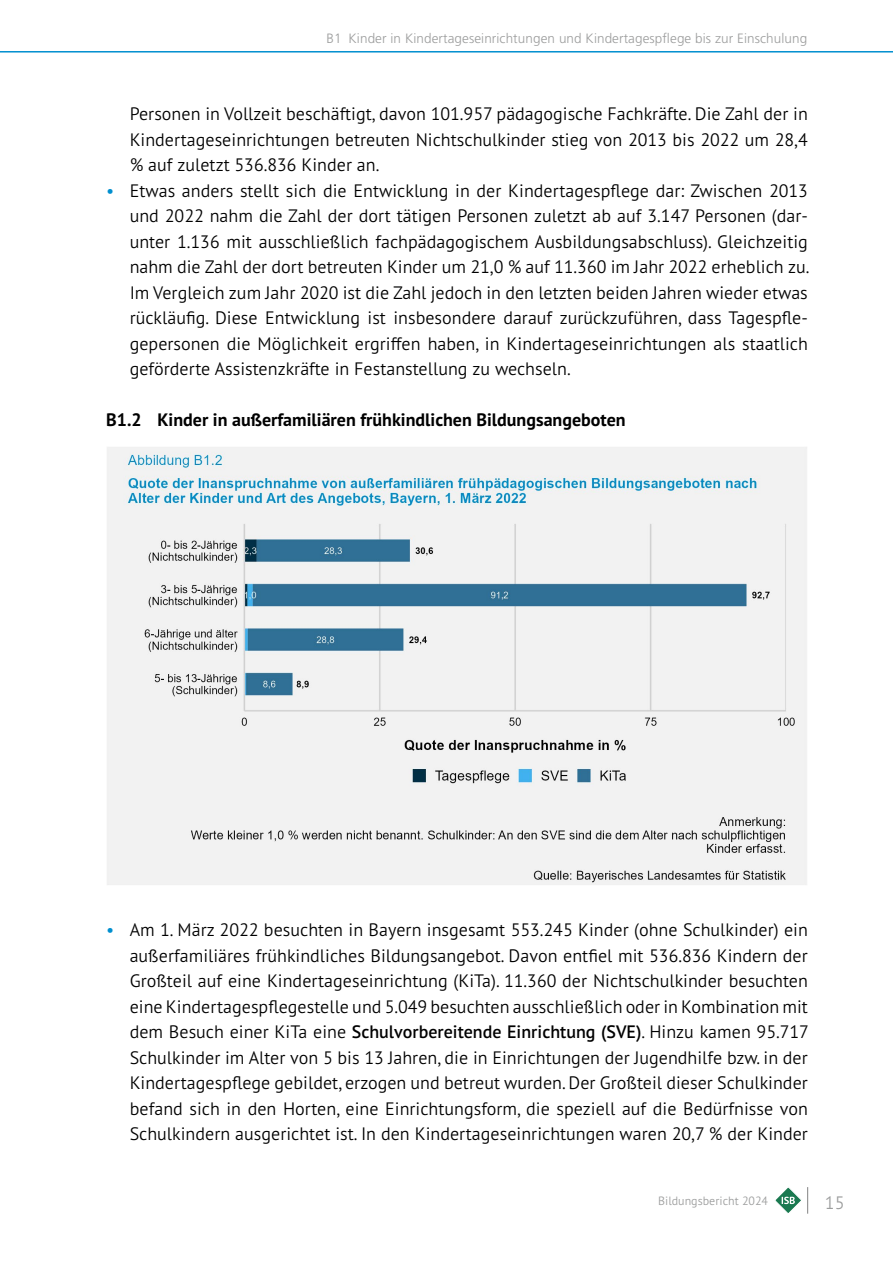
<style>
.page{position:relative;width:893px;height:1263px;background:#fff}
.page>*{position:absolute;margin:0;border:0;box-sizing:border-box;transform-origin:0 0}
.t1{font:300 18px/25.5px "PT Sans Pro";color:#000;text-align:justify}
.Teaser_3{font:700 18px "PT Sans Pro";color:#000}
.t2{font:300 18px "PT Sans Pro";color:#9c9d9d}
.t3{font:300 13.5px "Frutiger LT Std";letter-spacing:.005em;color:#9c9d9d}
.t4{font:300 12px "PT Sans Pro";color:#9c9d9d}
.s1{color:#008fcf}
.s2{font-weight:600}
</style>
<div class="page">
<hr style="left:0;top:51px;width:893px;height:2px;background:#008fcf">
<svg style="left:775px;top:1187px;width:33px;height:27px"></svg>
<img style="left:107px;top:447px;width:700px;height:438px">
<p class="t3" style="left:327px;top:31px;width:482px">B1 Kinder in Kindertageseinrichtungen und Kindertagespflege bis zur Einschulung</p>
<p class="t1" style="left:130px;top:101px;width:680px">Personen in Vollzeit beschäftigt, davon 101.957 pädagogische Fachkräfte. Die Zahl der in Kindertageseinrichtungen betreuten Nichtschulkinder stieg von 2013 bis 2022 um 28,4 % auf zuletzt 536.836 Kinder an.</p>
<p class="t1" style="left:130px;top:177px;width:681px;text-indent:-23px"><span class="s1">•</span> Etwas anders stellt sich die Entwicklung in der Kindertagespflege dar: Zwischen 2013 und 2022 nahm die Zahl der dort tätigen Personen zuletzt ab auf 3.147 Personen (dar&shy;unter 1.136 mit ausschließlich fachpädagogischem Ausbildungsabschluss). Gleichzeitig nahm die Zahl der dort betreuten Kinder um 21,0 % auf 11.360 im Jahr 2022 erheblich zu.<br>Im Vergleich zum Jahr 2020 ist die Zahl jedoch in den letzten beiden Jahren wieder etwas rückläufig. Diese Entwicklung ist insbesondere darauf zurückzuführen, dass Tagespfle&shy;gepersonen die Möglichkeit ergriffen haben, in Kindertageseinrichtungen als staatlich geförderte Assistenzkräfte in Festanstellung zu wechseln.</p>
<p class="Teaser_3" style="left:106px;top:408px;width:521px">B1.2 Kinder in außerfamiliären frühkindlichen Bildungsangeboten</p>
<p class="t1" style="left:130px;top:917px;width:681px;text-indent:-23px"><span class="s1">•</span> Am 1. März 2022 besuchten in Bayern insgesamt 553.245 Kinder (ohne Schulkinder) ein außerfamiliäres frühkindliches Bildungsangebot. Davon entfiel mit 536.836 Kindern der Großteil auf eine Kindertageseinrichtung (KiTa). 11.360 der Nichtschulkinder besuchten eine Kindertagespflegestelle und 5.049 besuchten ausschließlich oder in Kombination mit dem Besuch einer KiTa eine <span class="s2">Schulvorbereitende Einrichtung (SVE)</span>. Hinzu kamen 95.717<br>Schulkinder im Alter von 5 bis 13 Jahren, die in Einrichtungen der Jugendhilfe bzw. in der Kindertagespflege gebildet, erzogen und betreut wurden. Der Großteil dieser Schulkinder befand sich in den Horten, eine Einrichtungsform, die speziell auf die Bedürfnisse von Schulkindern ausgerichtet ist. In den Kindertageseinrichtungen waren 20,7 % der Kinder</p>
<p class="t4" style="left:658px;top:1193px;width:111px">Bildungsbericht 2024</p>
<p class="t2" style="left:825px;top:1191px;width:21px">15</p>
</div>
